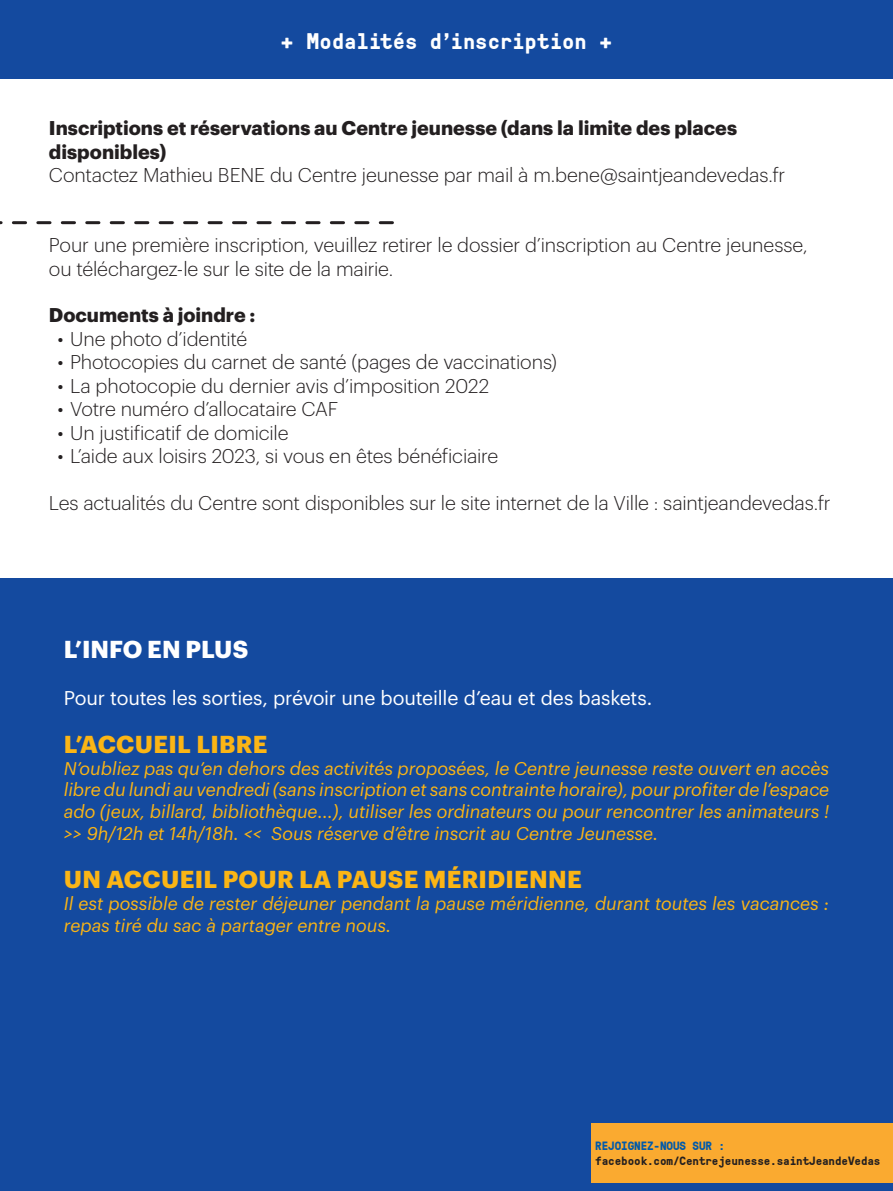
<style>
.page{position:relative;width:893px;height:1191px;background:#fff}
.page>*{position:absolute;margin:0;border:0;box-sizing:border-box;transform-origin:0 0}
.t1{font:700 24px "Graphik";letter-spacing:.015em;color:#fbb515}
.t2{font:700 24px "Graphik";color:#fff}
.t3{font:700 22.5px "GT Pressura Mono";color:#fff}
.t4{font:300 19.5px/23.4px "Graphik";letter-spacing:-.01em;color:#231f20}
.t5{font:700 19.5px/23.4px "Graphik";color:#231f20}
.t6{font:19.5px "Graphik";letter-spacing:-.005em;color:#fff}
.t7{font:italic 18px/21.6px "Graphik";color:#fbb515;text-align:justify}
.t8{font:700 12px "GT Pressura Mono";letter-spacing:-.01em;color:#231f20}
.t9{font:700 12px "GT Pressura Mono";letter-spacing:-.01em;color:#015aaa}
.s1{font-size:24px}
</style>
<div class="page">
<div style="left:0;top:0;width:893px;height:79px;background:#144a9f"></div>
<svg style="left:0;top:221px;width:392px;height:3px"></svg>
<div style="left:0;top:578px;width:893px;height:613px;background:#144a9f"></div>
<div style="left:591px;top:1123px;width:302px;height:59px;background:#faaa30"></div>
<p class="t3" style="left:281px;top:25px;width:333px"><span class="s1">+</span> Modalités d’inscription <span class="s1">+</span></p>
<p class="t5" style="left:49px;top:115px;width:690px">Inscriptions et réservations au Centre jeunesse (dans la limite des places disponibles)</p>
<p class="t4" style="left:49px;top:162px;width:738px">Contactez Mathieu BENE du Centre jeunesse par mail à m.bene@saintjeandevedas.fr</p>
<p class="t4" style="left:49px;top:232px;width:760px">Pour une première inscription, veuillez retirer le dossier d’inscription au Centre jeunesse, ou téléchargez-le sur le site de la mairie.</p>
<p class="t5" style="left:49px;top:302px;width:208px">Documents à joindre :</p>
<p class="t4" style="left:57px;top:325px;width:191px">• Une photo d’identité</p>
<p class="t4" style="left:57px;top:349px;width:501px">• Photocopies du carnet de santé (pages de vaccinations)</p>
<p class="t4" style="left:57px;top:372px;width:433px">• La photocopie du dernier avis d’imposition 2022</p>
<p class="t4" style="left:57px;top:396px;width:282px">• Votre numéro d’allocataire CAF</p>
<p class="t4" style="left:57px;top:419px;width:233px">• Un justificatif de domicile</p>
<p class="t4" style="left:57px;top:442px;width:442px">• L’aide aux loisirs 2023, si vous en êtes bénéficiaire</p>
<p class="t4" style="left:49px;top:489px;width:783px">Les actualités du Centre sont disponibles sur le site internet de la Ville : saintjeandevedas.fr</p>
<p class="t2" style="left:64px;top:630px;width:186px">L’INFO EN PLUS</p>
<p class="t6" style="left:64px;top:683px;width:590px">Pour toutes les sorties, prévoir une bouteille d’eau et des baskets.</p>
<p class="t1" style="left:64px;top:726px;width:205px">L’ACCUEIL LIBRE</p>
<p class="t7" style="left:64px;top:756px;width:767px">N’oubliez pas qu’en dehors des activités proposées, le Centre jeunesse reste ouvert en accès libre du lundi au vendredi (sans inscription et sans contrainte horaire), pour profiter de l’espace ado (jeux, billard, bibliothèque...), utiliser les ordinateurs ou pour rencontrer les animateurs ! &gt;&gt; 9h/12h et 14h/18h. &lt;&lt; Sous réserve d’être inscrit au Centre Jeunesse.</p>
<p class="t1" style="left:64px;top:861px;width:520px">UN ACCUEIL POUR LA PAUSE MÉRIDIENNE</p>
<p class="t7" style="left:64px;top:891px;width:767px">Il est possible de rester déjeuner pendant la pause méridienne, durant toutes les vacances : repas tiré du sac à partager entre nous.</p>
<p class="t9" style="left:595px;top:1136px;width:131px">REJOIGNEZ-NOUS SUR :</p>
<p class="t8" style="left:595px;top:1152px;width:287px">facebook.com/Centrejeunesse.saintJeandeVedas</p>
</div>
